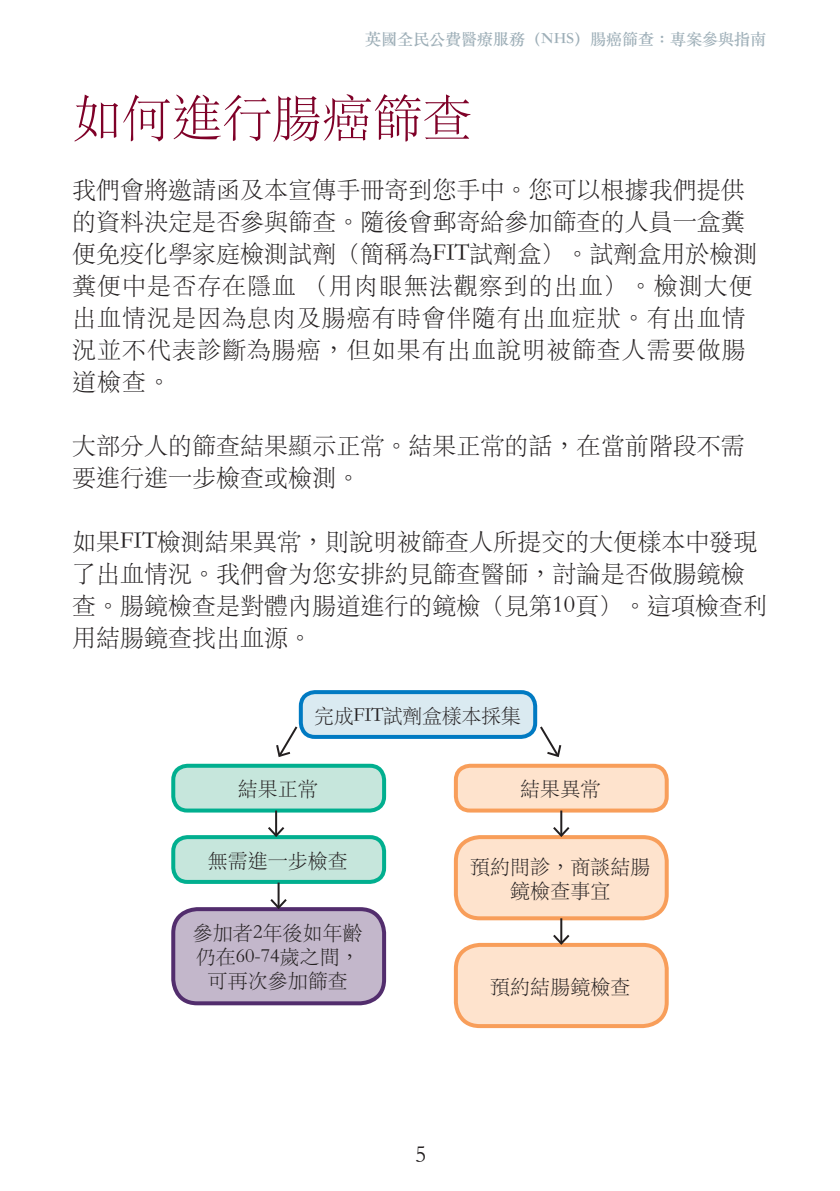
<style>
.page{position:relative;width:840px;height:1191px;background:#fff}
.page>*{position:absolute;margin:0;border:0;box-sizing:border-box;transform-origin:0 0}
.A_heading{font:50px "ST Songti TC Light";color:#7f0128}
.t1{font:24px/32px "ST Songti TC Light";color:#231f20}
.t2{font:20px/24px "ST Songti TC Light";color:#231f20;text-align:center}
.t3{font:20px "ST Songti TC Light";letter-spacing:-.02em;color:#231f20}
.t4{font:16px "ST Songti TC Bold";color:#9eafb8}
</style>
<div class="page">
<div style="left:300px;top:692px;width:235px;height:45px;background:#daeaf1;border-radius:14px"></div>
<div style="left:298px;top:690px;width:239px;height:49px;border:4px solid #007ac2;border-radius:14px"></div>
<div style="left:173px;top:765px;width:211px;height:45px;background:#c6e6dc;border-radius:14px"></div>
<div style="left:171px;top:763px;width:215px;height:49px;border:4px solid #01af8f;border-radius:14px"></div>
<div style="left:455px;top:765px;width:211px;height:45px;background:#fee3cd;border-radius:14px"></div>
<div style="left:453px;top:763px;width:215px;height:49px;border:4px solid #f89e5a;border-radius:14px"></div>
<div style="left:173px;top:837px;width:211px;height:45px;background:#c6e6dc;border-radius:14px"></div>
<div style="left:171px;top:835px;width:215px;height:49px;border:4px solid #01af8f;border-radius:14px"></div>
<div style="left:455px;top:837px;width:211px;height:81px;background:#fee3cd;border-radius:24px"></div>
<div style="left:453px;top:835px;width:215px;height:85px;border:4px solid #f89e5a;border-radius:24px"></div>
<div style="left:455px;top:945px;width:211px;height:81px;background:#fee3cd;border-radius:24px"></div>
<div style="left:453px;top:943px;width:215px;height:85px;border:4px solid #f89e5a;border-radius:24px"></div>
<div style="left:173px;top:909px;width:211px;height:94px;background:#c3b7cb;border-radius:24px"></div>
<div style="left:171px;top:907px;width:215px;height:98px;border:4px solid #522d6d;border-radius:24px"></div>
<svg style="left:276px;top:724px;width:23px;height:33px"></svg>
<svg style="left:540px;top:726px;width:22px;height:31px"></svg>
<hr style="left:275px;top:810px;width:2px;height:25px;background:#231f20">
<svg style="left:266px;top:825px;width:20px;height:13px"></svg>
<hr style="left:277px;top:882px;width:2px;height:25px;background:#231f20">
<svg style="left:268px;top:897px;width:21px;height:13px"></svg>
<hr style="left:560px;top:810px;width:2px;height:25px;background:#231f20">
<svg style="left:550px;top:825px;width:21px;height:13px"></svg>
<hr style="left:560px;top:918px;width:2px;height:25px;background:#231f20">
<svg style="left:550px;top:932px;width:21px;height:14px"></svg>
<p class="t4" style="left:365px;top:29px;width:402px">英國全民公費醫療服務（NHS）腸癌篩查：專案參與指南</p>
<p class="A_heading" style="left:72px;top:86px;width:401px">如何進行腸癌篩查</p>
<p class="t1" style="left:72px;top:172px;width:686px">我們會將邀請函及本宣傳手冊寄到您手中。您可以根據我們提供的資料決定是否參與篩查。隨後會郵寄給參加篩查的人員一盒糞便免疫化學家庭檢測試劑（簡稱為FIT試劑盒）。試劑盒用於檢測糞便中是否存在隱血 （用肉眼無法觀察到的出血）。檢測大便出血情況是因為息肉及腸癌有時會伴隨有出血症狀。有出血情況並不代表診斷為腸癌，但如果有出血說明被篩查人需要做腸道檢查。</p>
<p class="t1" style="left:72px;top:428px;width:673px">大部分人的篩查結果顯示正常。結果正常的話，在當前階段不需要進行進一步檢查或檢測。</p>
<p class="t1" style="left:72px;top:524px;width:696px">如果FIT檢測結果異常，則說明被篩查人所提交的大便樣本中發現了出血情況。我們會为您安排約見篩查醫師，討論是否做腸鏡檢查。腸鏡檢查是對體內腸道進行的鏡檢（見第10頁）。這項檢查利用結腸鏡查找出血源。</p>
<p class="t3" style="left:314px;top:703px;width:208px">完成FIT試劑盒樣本採集</p>
<p class="t2" style="left:237px;top:776px;width:82px">結果正常</p>
<p class="t2" style="left:520px;top:776px;width:81px">結果異常</p>
<p class="t2" style="left:207px;top:847px;width:142px">無需進一步檢查</p>
<p class="t2" style="left:470px;top:853px;width:181px">預約問診，商談結腸鏡檢查事宜</p>
<p class="t2" style="left:193px;top:920px;width:171px">參加者2年後如年齡仍在60-74歲之間，可再次參加篩查</p>
<p class="t1" style="left:414px;top:1137px;width:13px">5</p>
<p class="t2" style="left:490px;top:973px;width:141px">預約結腸鏡檢查</p>
</div>
